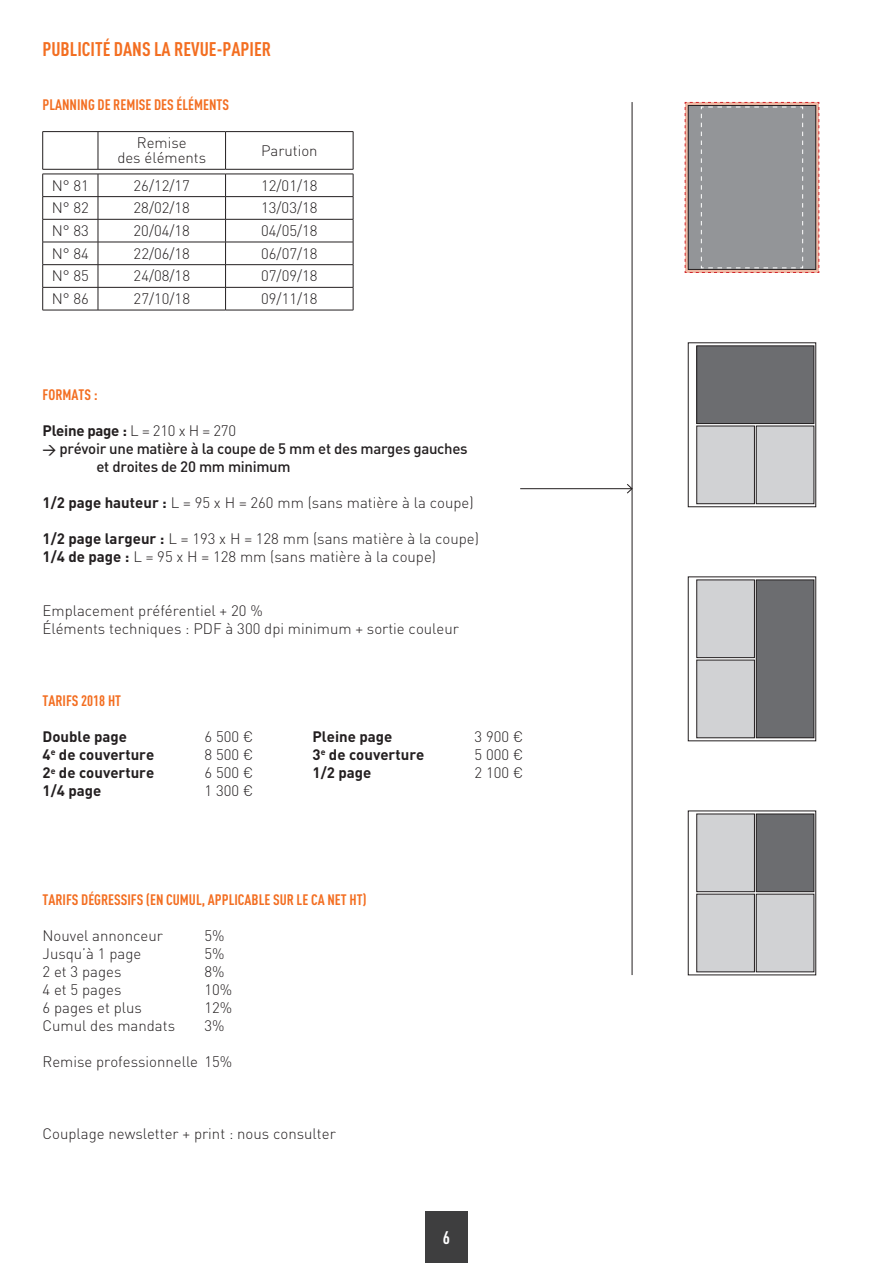
<style>
.page{position:relative;width:893px;height:1263px;background:#fff}
.page>*{position:absolute;margin:0;border:0;box-sizing:border-box;transform-origin:0 0}
.t1{font:700 19.5px "DIN Cond";color:#f36e21}
.t2{font:700 18px "DIN Cond";color:#fff}
.t3{font:300 15px/18px "DIN";color:#231f20}
.t4{font:700 15px "DIN Cond";color:#f36e21}
.t5{font:700 15px "DIN";color:#231f20}
.t6{font:500 15px "DIN";letter-spacing:-.02em;color:#231f20}
.t7{font:700 15px "DIN";letter-spacing:-.02em;color:#231f20}
.s1{font-weight:300}
.s2{font-size:13.5px}
.s3{font-weight:700}
</style>
<div class="page">
<svg style="left:684px;top:102px;width:136px;height:171px;background:#999596"></svg>
<svg style="left:696px;top:579px;width:118px;height:160px"></svg>
<div style="left:697px;top:580px;width:57px;height:78px;background:#d1d2d4"></div>
<div style="left:696px;top:580px;width:59px;height:78px;border:1px solid #231f20"></div>
<div style="left:697px;top:660px;width:57px;height:78px;background:#d1d2d4"></div>
<div style="left:696px;top:660px;width:59px;height:78px;border:1px solid #231f20"></div>
<div style="left:756px;top:580px;width:58px;height:158px;background:#6c6d70"></div>
<div style="left:756px;top:580px;width:58px;height:158px;border:1px solid #231f20"></div>
<svg style="left:696px;top:813px;width:118px;height:160px"></svg>
<div style="left:697px;top:814px;width:57px;height:78px;background:#d1d2d4"></div>
<div style="left:696px;top:814px;width:59px;height:78px;border:1px solid #231f20"></div>
<div style="left:697px;top:894px;width:57px;height:78px;background:#d1d2d4"></div>
<div style="left:696px;top:894px;width:59px;height:78px;border:1px solid #231f20"></div>
<div style="left:756px;top:814px;width:58px;height:78px;background:#6c6d70"></div>
<div style="left:756px;top:814px;width:58px;height:78px;border:1px solid #231f20"></div>
<div style="left:756px;top:894px;width:58px;height:78px;background:#d1d2d4"></div>
<div style="left:756px;top:894px;width:58px;height:78px;border:1px solid #231f20"></div>
<svg style="left:696px;top:345px;width:118px;height:160px"></svg>
<div style="left:688px;top:343px;width:128px;height:164px;border:1px solid #231f20"></div>
<div style="left:697px;top:426px;width:57px;height:78px;background:#d1d2d4"></div>
<div style="left:696px;top:426px;width:59px;height:78px;border:1px solid #231f20"></div>
<div style="left:756px;top:426px;width:58px;height:78px;background:#d1d2d4"></div>
<div style="left:756px;top:426px;width:58px;height:78px;border:1px solid #231f20"></div>
<div style="left:697px;top:346px;width:117px;height:78px;background:#6c6d70"></div>
<div style="left:696px;top:346px;width:118px;height:78px;border:1px solid #231f20"></div>
<hr style="left:632px;top:102px;width:1px;height:873px;background:#231f20">
<hr style="left:520px;top:488px;width:112px;height:1px;background:#231f20">
<svg style="left:627px;top:484px;width:5px;height:10px"></svg>
<hr style="left:43px;top:131px;width:55px;height:1px;background:#231f20">
<hr style="left:42px;top:132px;width:1px;height:37px;background:#231f20">
<hr style="left:98px;top:131px;width:128px;height:1px;background:#231f20">
<hr style="left:98px;top:132px;width:1px;height:37px;background:#231f20">
<hr style="left:226px;top:131px;width:127px;height:1px;background:#231f20">
<hr style="left:225px;top:132px;width:1px;height:37px;background:#231f20">
<hr style="left:353px;top:132px;width:1px;height:37px;background:#231f20">
<hr style="left:43px;top:169px;width:55px;height:1px;background:#231f20">
<hr style="left:98px;top:169px;width:128px;height:1px;background:#231f20">
<hr style="left:226px;top:169px;width:127px;height:1px;background:#231f20">
<hr style="left:43px;top:174px;width:55px;height:1px;background:#231f20">
<hr style="left:98px;top:174px;width:128px;height:1px;background:#231f20">
<hr style="left:226px;top:174px;width:127px;height:1px;background:#231f20">
<hr style="left:43px;top:196px;width:55px;height:1px;background:#231f20">
<hr style="left:98px;top:196px;width:128px;height:1px;background:#231f20">
<hr style="left:226px;top:196px;width:127px;height:1px;background:#231f20">
<hr style="left:43px;top:219px;width:55px;height:1px;background:#231f20">
<hr style="left:98px;top:219px;width:128px;height:1px;background:#231f20">
<hr style="left:226px;top:219px;width:127px;height:1px;background:#231f20">
<hr style="left:43px;top:242px;width:55px;height:1px;background:#231f20">
<hr style="left:98px;top:242px;width:128px;height:1px;background:#231f20">
<hr style="left:226px;top:242px;width:127px;height:1px;background:#231f20">
<hr style="left:43px;top:264px;width:55px;height:1px;background:#231f20">
<hr style="left:98px;top:264px;width:128px;height:1px;background:#231f20">
<hr style="left:226px;top:264px;width:127px;height:1px;background:#231f20">
<hr style="left:43px;top:287px;width:55px;height:1px;background:#231f20">
<svg style="left:42px;top:174px;width:1px;height:136px"></svg>
<hr style="left:98px;top:287px;width:128px;height:1px;background:#231f20">
<svg style="left:98px;top:174px;width:1px;height:136px"></svg>
<hr style="left:226px;top:287px;width:127px;height:1px;background:#231f20">
<svg style="left:225px;top:174px;width:1px;height:136px"></svg>
<svg style="left:353px;top:174px;width:1px;height:136px"></svg>
<hr style="left:43px;top:310px;width:55px;height:1px;background:#231f20">
<hr style="left:98px;top:310px;width:128px;height:1px;background:#231f20">
<hr style="left:226px;top:310px;width:127px;height:1px;background:#231f20">
<div style="left:425px;top:1212px;width:43px;height:51px;background:#3e3e3f"></div>
<h1 class="t1" style="left:43px;top:38px;width:230px">PUBLICITÉ DANS LA REVUE-PAPIER</h1>
<p class="t4" style="left:43px;top:96px;width:188px">PLANNING DE REMISE DES ÉLÉMENTS</p>
<p class="t3" style="left:117px;top:135px;width:90px;line-height:15px;text-align:center">Remise<br>des éléments</p>
<p class="t3" style="left:261px;top:141px;width:58px">Parution</p>
<p class="t3" style="left:52px;top:176px;width:39px">N° 81</p>
<p class="t3" style="left:134px;top:176px;width:58px">26/12/17</p>
<p class="t3" style="left:261px;top:176px;width:58px">12/01/18</p>
<p class="t3" style="left:52px;top:199px;width:39px">N° 82</p>
<p class="t3" style="left:134px;top:199px;width:58px">28/02/18</p>
<p class="t3" style="left:261px;top:199px;width:58px">13/03/18</p>
<p class="t3" style="left:52px;top:221px;width:39px">N° 83</p>
<p class="t3" style="left:134px;top:221px;width:58px">20/04/18</p>
<p class="t3" style="left:261px;top:221px;width:58px">04/05/18</p>
<p class="t3" style="left:52px;top:244px;width:39px">N° 84</p>
<p class="t3" style="left:134px;top:244px;width:58px">22/06/18</p>
<p class="t3" style="left:261px;top:244px;width:58px">06/07/18</p>
<p class="t3" style="left:52px;top:267px;width:39px">N° 85</p>
<p class="t3" style="left:134px;top:267px;width:58px">24/08/18</p>
<p class="t3" style="left:261px;top:267px;width:58px">07/09/18</p>
<p class="t3" style="left:52px;top:289px;width:39px">N° 86</p>
<p class="t3" style="left:134px;top:289px;width:58px">27/10/18</p>
<p class="t3" style="left:261px;top:289px;width:58px">09/11/18</p>
<p class="t4" style="left:43px;top:386px;width:57px">FORMATS :</p>
<p class="t7" style="left:43px;top:421px;width:195px">Pleine page : <span class="s1">L = 210 x H = 270</span></p>
<p class="t6" style="left:43px;top:439px;width:427px"><span class="s2">&gt;</span> prévoir une matière à la coupe de 5 mm et des marges gauches</p>
<p class="t6" style="left:97px;top:457px;width:196px">et droites de 20 mm minimum</p>
<p class="t3" style="left:43px;top:494px;width:433px"><span class="s3">1/2 page hauteur :</span> L = 95 x H = 260 mm (sans matière à la coupe)</p>
<p class="t3" style="left:43px;top:530px;width:438px"><span class="s3">1/2 page largeur :</span> L = 193 x H = 128 mm (sans matière à la coupe)<br><span class="s3">1/4 de page :</span> L = 95 x H = 128 mm (sans matière à la coupe)</p>
<p class="t3" style="left:43px;top:602px;width:418px">Emplacement préférentiel + 20 %<br>Éléments techniques : PDF à 300 dpi minimum + sortie couleur</p>
<p class="t4" style="left:43px;top:692px;width:80px">TARIFS 2018 HT</p>
<p class="t5" style="left:43px;top:727px;width:86px">Double page</p>
<p class="t3" style="left:205px;top:728px;width:51px">6 500 €</p>
<p class="t5" style="left:313px;top:727px;width:81px">Pleine page</p>
<p class="t3" style="left:475px;top:728px;width:51px">3 900 €</p>
<p class="t5" style="left:43px;top:745px;width:113px">4<sup>e</sup> de couverture</p>
<p class="t3" style="left:205px;top:746px;width:51px">8 500 €</p>
<p class="t5" style="left:313px;top:745px;width:113px">3<sup>e</sup> de couverture</p>
<p class="t3" style="left:475px;top:746px;width:51px">5 000 €</p>
<p class="t5" style="left:43px;top:763px;width:113px">2<sup>e</sup> de couverture</p>
<p class="t3" style="left:205px;top:764px;width:51px">6 500 €</p>
<p class="t5" style="left:313px;top:763px;width:60px">1/2 page</p>
<p class="t3" style="left:475px;top:764px;width:51px">2 100 €</p>
<p class="t5" style="left:43px;top:781px;width:60px">1/4 page</p>
<p class="t3" style="left:205px;top:782px;width:51px">1 300 €</p>
<p class="t4" style="left:43px;top:890px;width:325px">TARIFS DÉGRESSIFS (EN CUMUL, APPLICABLE SUR LE CA NET HT)</p>
<p class="t3" style="left:43px;top:926px;width:122px">Nouvel annonceur</p>
<p class="t3" style="left:205px;top:926px;width:22px">5%</p>
<p class="t3" style="left:43px;top:944px;width:100px">Jusqu’à 1 page</p>
<p class="t3" style="left:205px;top:944px;width:22px">5%</p>
<p class="t3" style="left:43px;top:962px;width:80px">2 et 3 pages</p>
<p class="t3" style="left:205px;top:962px;width:22px">8%</p>
<p class="t3" style="left:43px;top:980px;width:80px">4 et 5 pages</p>
<p class="t3" style="left:205px;top:980px;width:29px">10%</p>
<p class="t3" style="left:43px;top:998px;width:101px">6 pages et plus</p>
<p class="t3" style="left:205px;top:998px;width:29px">12%</p>
<p class="t3" style="left:43px;top:1016px;width:134px">Cumul des mandats</p>
<p class="t3" style="left:205px;top:1016px;width:22px">3%</p>
<p class="t3" style="left:43px;top:1052px;width:191px">Remise professionnelle 15%</p>
<p class="t3" style="left:43px;top:1124px;width:295px">Couplage newsletter + print : nous consulter</p>
<p class="t2" style="left:443px;top:1226px;width:9px">6</p>
</div>
